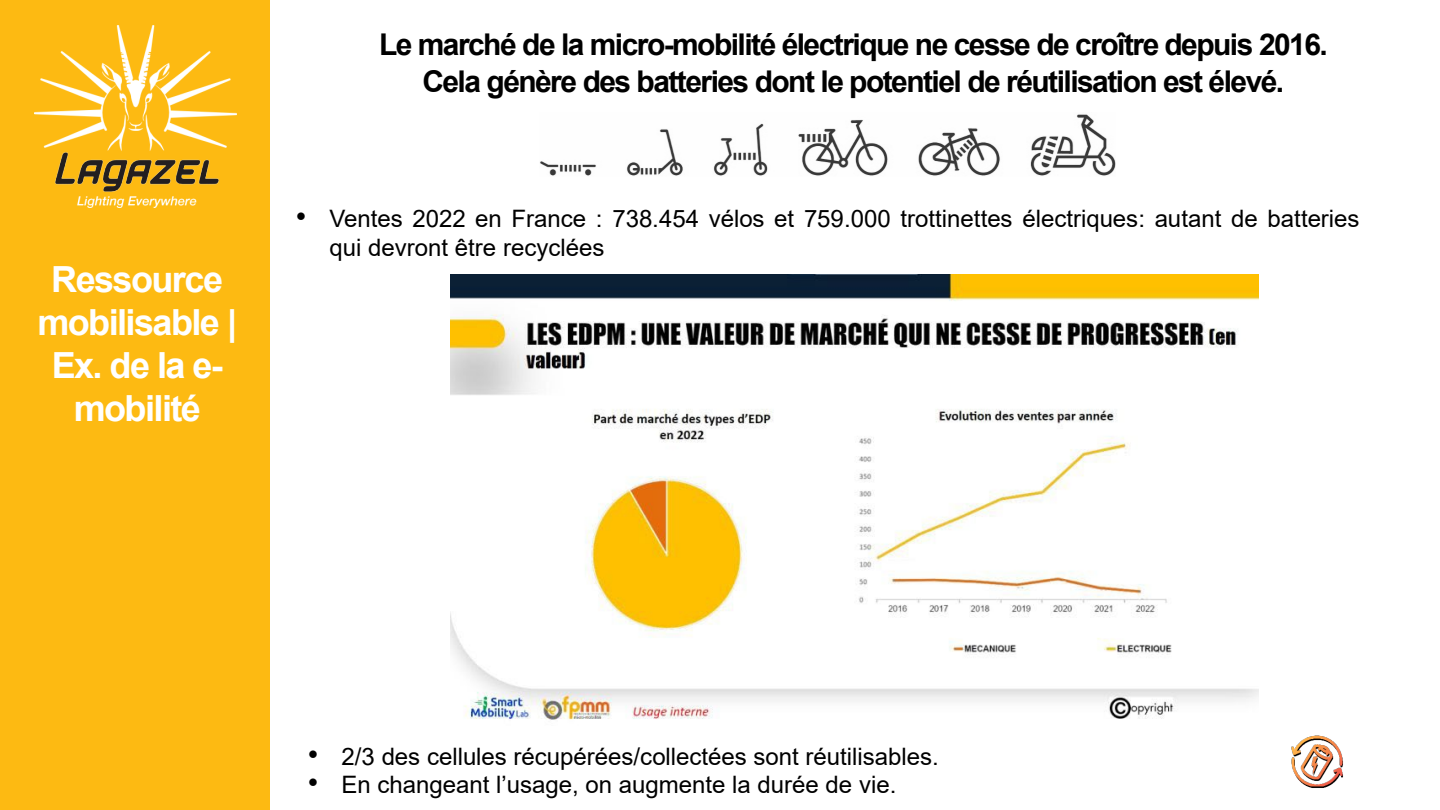
<style>
.page{position:relative;width:1440px;height:810px;background:#fff}
.page>*{position:absolute;margin:0;border:0;box-sizing:border-box;transform-origin:0 0}
.t1{font:700 36px/43.2px "Arial";letter-spacing:-.045em;color:#fff;text-align:center}
.t2{font:700 30px "Arial";letter-spacing:-.05em;color:#000}
.t3{font:24px/28.8px "Arial";color:#000}
.s1{font-size:30px}
</style>
<div class="page">
<div style="left:0;top:0;width:270px;height:810px;background:#fdba12"></div>
<img style="left:34px;top:25px;width:203px;height:183px">
<img style="left:540px;top:114px;width:576px;height:62px">
<img style="left:1291px;top:735px;width:52px;height:53px">
<img style="left:450px;top:274px;width:809px;height:446px">
<p class="t1" style="left:37px;top:258px;width:201px">Ressource mobilisable |<br>Ex. de la e&shy;mobilité</p>
<p class="t2" style="left:379px;top:23px;width:950px">Le marché de la micro-mobilité électrique ne cesse de croître depuis 2016.</p>
<p class="t2" style="left:422px;top:60px;width:863px">Cela génère des batteries dont le potentiel de réutilisation est élevé.</p>
<p class="t3" style="left:329px;top:204px;width:1032px;text-indent:-34px"><span class="s1">•</span> Ventes 2022 en France : 738.454 vélos et 759.000 trottinettes électriques: autant de batteries qui devront être recyclées</p>
<p class="t3" style="left:308px;top:742px;width:633px"><span class="s1">•</span> 2/3 des cellules récupérées/collectées sont réutilisables.</p>
<p class="t3" style="left:308px;top:771px;width:590px"><span class="s1">•</span> En changeant l’usage, on augmente la durée de vie.</p>
</div>
